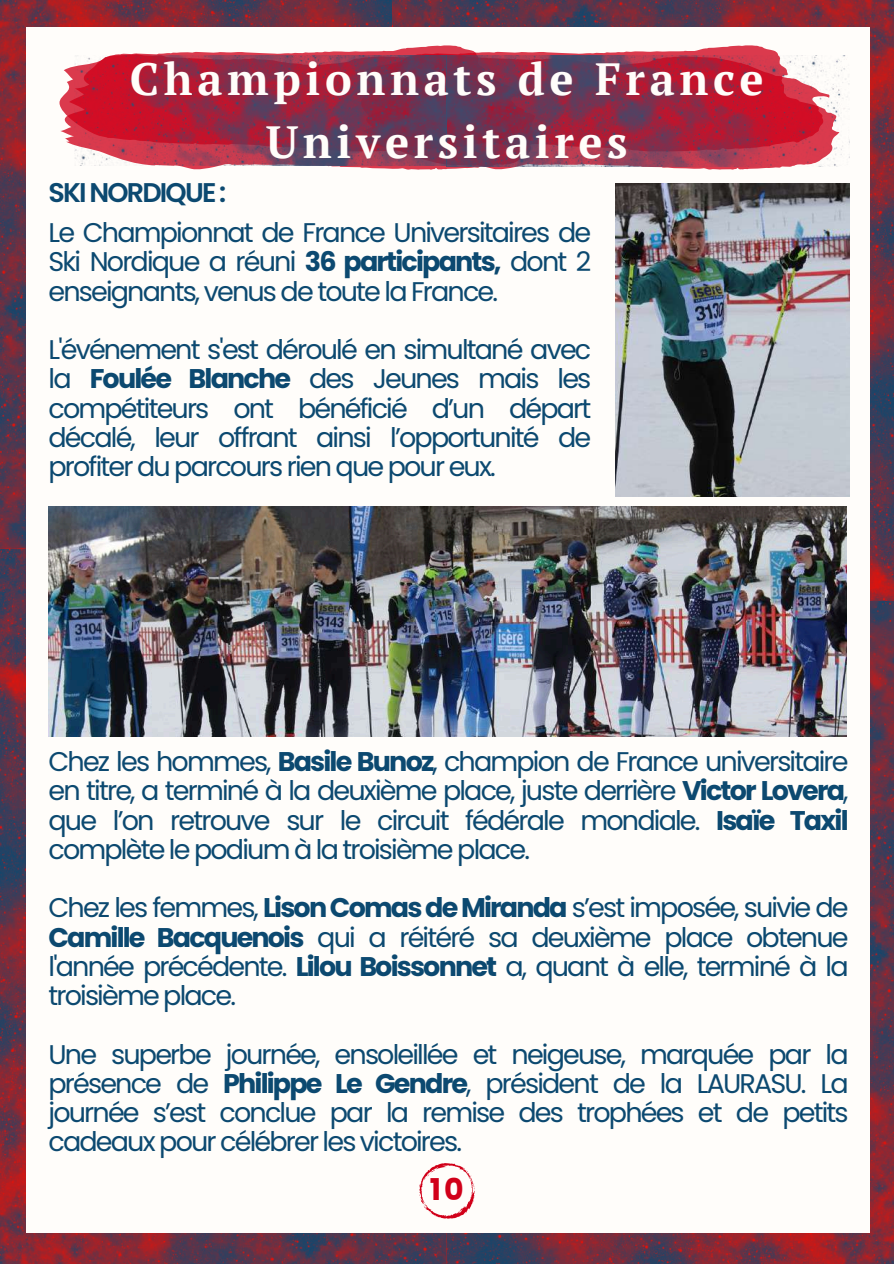
<style>
.page{position:relative;width:894px;height:1264px;background:#fff}
.page>*{position:absolute;margin:0;border:0;box-sizing:border-box;transform-origin:0 0}
.t1{font:700 45px/63px "PT Serif";letter-spacing:.105em;color:#fffdfa;text-align:center}
.t2{font:700 30px "Poppins";color:#d10019}
.t3{font:27px/29.2px "Poppins";letter-spacing:-.07em;color:#0c4970;text-align:justify}
.t4{font:600 27px "Poppins";letter-spacing:-.07em;color:#0c4970}
.s1{font-weight:700}
</style>
<div class="page">
<img style="left:0;top:549px;width:893px;height:714px">
<img style="left:0;top:0;width:392px;height:548px">
<img style="left:392px;top:0;width:501px;height:600px">
<div style="left:26px;top:28px;width:843px;height:1204px;background:#fffdfa"></div>
<img style="left:48px;top:506px;width:798px;height:231px">
<svg style="left:419px;top:1163px;width:55px;height:55px"></svg>
<svg style="left:59px;top:51px;width:301px;height:119px"></svg>
<svg style="left:360px;top:45px;width:477px;height:125px"></svg>
<img style="left:75px;top:56px;width:774px;height:110px">
<img style="left:615px;top:183px;width:234px;height:313px">
<h1 class="t1" style="left:130px;top:47px;width:635px">Championnats de France<br>Universitaires</h1>
<p class="t4" style="left:48px;top:173px;width:179px">SKI NORDIQUE :</p>
<p class="t3" style="left:48px;top:218px;width:544px">Le Championnat de France Universitaires de Ski Nordique a réuni <span class="s1">36 participants,</span> dont 2 enseignants, venus de toute la France.</p>
<p class="t3" style="left:48px;top:335px;width:544px">L'événement s'est déroulé en simultané avec la <span class="s1">Foulée Blanche</span> des Jeunes mais les compétiteurs ont bénéficié d’un départ décalé, leur offrant ainsi l’opportunité de profiter du parcours rien que pour eux.</p>
<p class="t3" style="left:48px;top:747px;width:801px">Chez les hommes, <span class="s1">Basile Bunoz</span>, champion de France universitaire en titre, a terminé à la deuxième place, juste derrière <span class="s1">Victor Lovera</span>, que l’on retrouve sur le circuit fédérale mondiale. <span class="s1">Isaïe Taxil </span>complète le podium à la troisième place.</p>
<p class="t3" style="left:48px;top:893px;width:801px">Chez les femmes, <span class="s1">Lison Comas de Miranda</span> s’est imposée, suivie de <span class="s1">Camille Bacquenois</span> qui a réitéré sa deuxième place obtenue l'année précédente. <span class="s1">Lilou Boissonnet</span> a, quant à elle, terminé à la troisième place.</p>
<p class="t3" style="left:48px;top:1039px;width:801px">Une superbe journée, ensoleillée et neigeuse, marquée par la présence de <span class="s1">Philippe Le Gendre</span>, président de la LAURASU. La journée s’est conclue par la remise des trophées et de petits cadeaux pour célébrer les victoires.</p>
<p class="t2" style="left:429px;top:1168px;width:35px">10</p>
</div>
